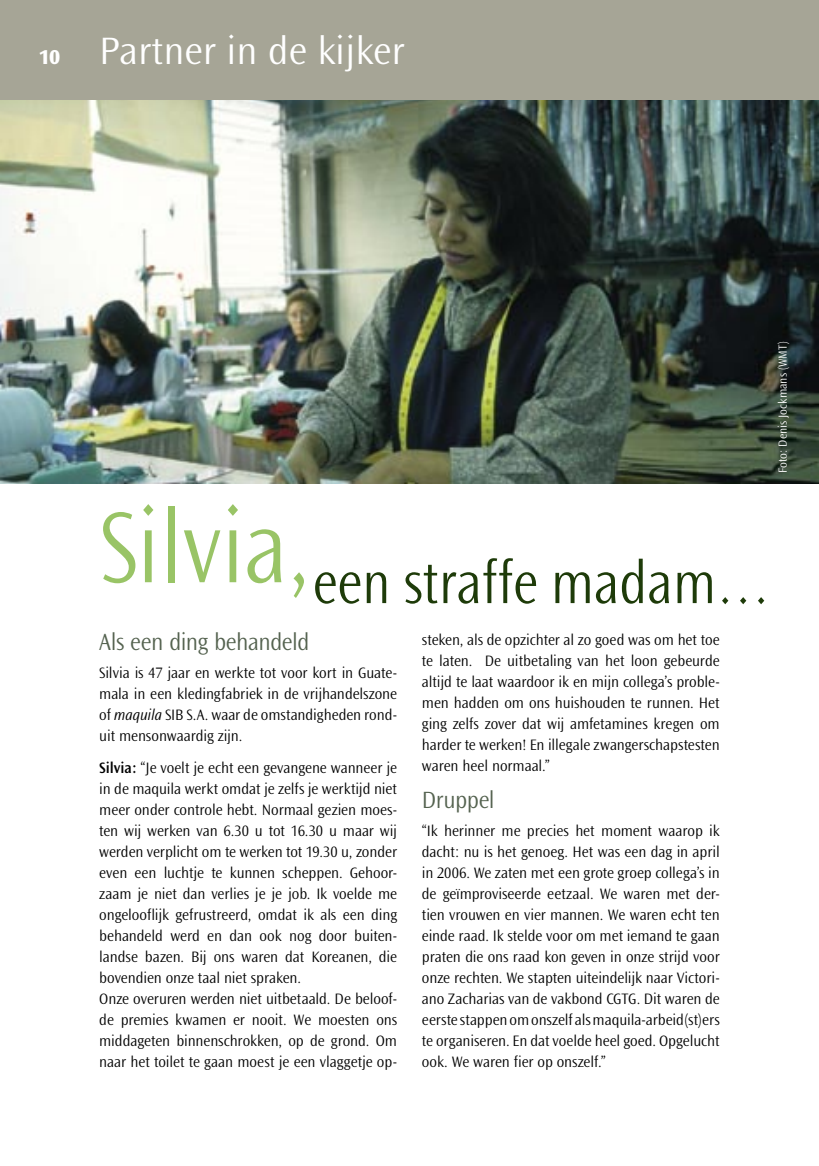
<style>
.page{position:relative;width:819px;height:1166px;background:#fff}
.page>*{position:absolute;margin:0;border:0;box-sizing:border-box;transform-origin:0 0}
._03_Titel{font:300 105px "Ocean Sans Std";color:#99c466;scale:.88 1}
._03_Titel-2{font:300 61.25px "Ocean Sans Std";color:#1e3b09;scale:.88 1}
.Standaard{font:300 39.73px "Ocean Sans Std";color:#fff}
.Standaard-2{font:300 24.5px "Ocean Sans Std";letter-spacing:-.02em;color:#54624f;scale:.95 1}
.t1{font:800 21px "Ocean Sans Std";color:#fff}
._01_brood{font:300 15.75px/21px "Ocean Sans Std";letter-spacing:-.005em;color:#000;text-align:justify;scale:.96 1}
._01_brood-2{font:300 12.25px "Ocean Sans Std";color:#fff;scale:.95 1}
.s1{font-style:italic}
.s2{font-weight:600}
</style>
<div class="page">
<img style="left:0;top:99px;width:819px;height:385px">
<div style="left:0;top:0;width:819px;height:99px;background:#a6a596"></div>
<p class="t1" style="left:39px;top:45px;width:23px">10</p>
<p class="Standaard" style="left:99px;top:29px;width:307px">Partner in de kijker</p>
<p class="_03_Titel" style="left:99px;top:489px;width:241px">Silvia,</p>
<p class="_03_Titel-2" style="left:313px;top:549px;width:521px">een straffe madam…</p>
<p class="Standaard-2" style="left:99px;top:629px;width:223px">Als een ding behandeld</p>
<p class="_01_brood" style="left:99px;top:663px;width:312px">Silvia is 47 jaar en werkte tot voor kort in Guate&shy;mala in een kledingfabriek in de vrijhandelszone of <span class="s1">maquila</span> SIB S.A. waar de omstandigheden rond&shy;uit mensonwaardig zijn.</p>
<p class="_01_brood" style="left:99px;top:757px;width:312px"><span class="s2">Silvia:</span> “Je voelt je echt een gevangene wanneer je in de maquila werkt omdat je zelfs je werktijd niet meer onder controle hebt. Normaal gezien moes&shy;ten wij werken van 6.30 u tot 16.30 u maar wij werden verplicht om te werken tot 19.30 u, zonder even een luchtje te kunnen scheppen. Gehoor&shy;zaam je niet dan verlies je je job. Ik voelde me ongelooflijk gefrustreerd, omdat ik als een ding behandeld werd en dan ook nog door buiten&shy;landse bazen. Bij ons waren dat Koreanen, die bovendien onze taal niet spraken.</p>
<p class="_01_brood" style="left:99px;top:988px;width:312px">Onze overuren werden niet uitbetaald. De beloof&shy;de premies kwamen er nooit. We moesten ons middageten binnenschrokken, op de grond. Om naar het toilet te gaan moest je een vlaggetje op-</p>
<p class="_01_brood" style="left:422px;top:630px;width:312px">steken, als de opzichter al zo goed was om het toe te laten. De uitbetaling van het loon gebeurde altijd te laat waardoor ik en mijn collega’s proble&shy;men hadden om ons huishouden te runnen. Het ging zelfs zover dat wij amfetamines kregen om harder te werken! En illegale zwangerschapstesten waren heel normaal.”</p>
<p class="Standaard-2" style="left:422px;top:786px;width:78px">Druppel</p>
<p class="_01_brood" style="left:422px;top:820px;width:312px">“Ik herinner me precies het moment waarop ik dacht: nu is het genoeg. Het was een dag in april in 2006. We zaten met een grote groep collega’s in de geïmproviseerde eetzaal. We waren met der&shy;tien vrouwen en vier mannen. We waren echt ten einde raad. Ik stelde voor om met iemand te gaan praten die ons raad kon geven in onze strijd voor onze rechten. We stapten uiteindelijk naar Victori&shy;ano Zacharias van de vakbond CGTG. Dit waren de eerste stappen om onszelf als maquila-arbeid(st)ers te organiseren. En dat voelde heel goed. Opgelucht ook. We waren fier op onszelf.”</p>
<p class="_01_brood-2" style="left:776px;top:473px;width:140px;rotate:-90deg">Foto: Denis Jockmans (WMT)</p>
</div>
